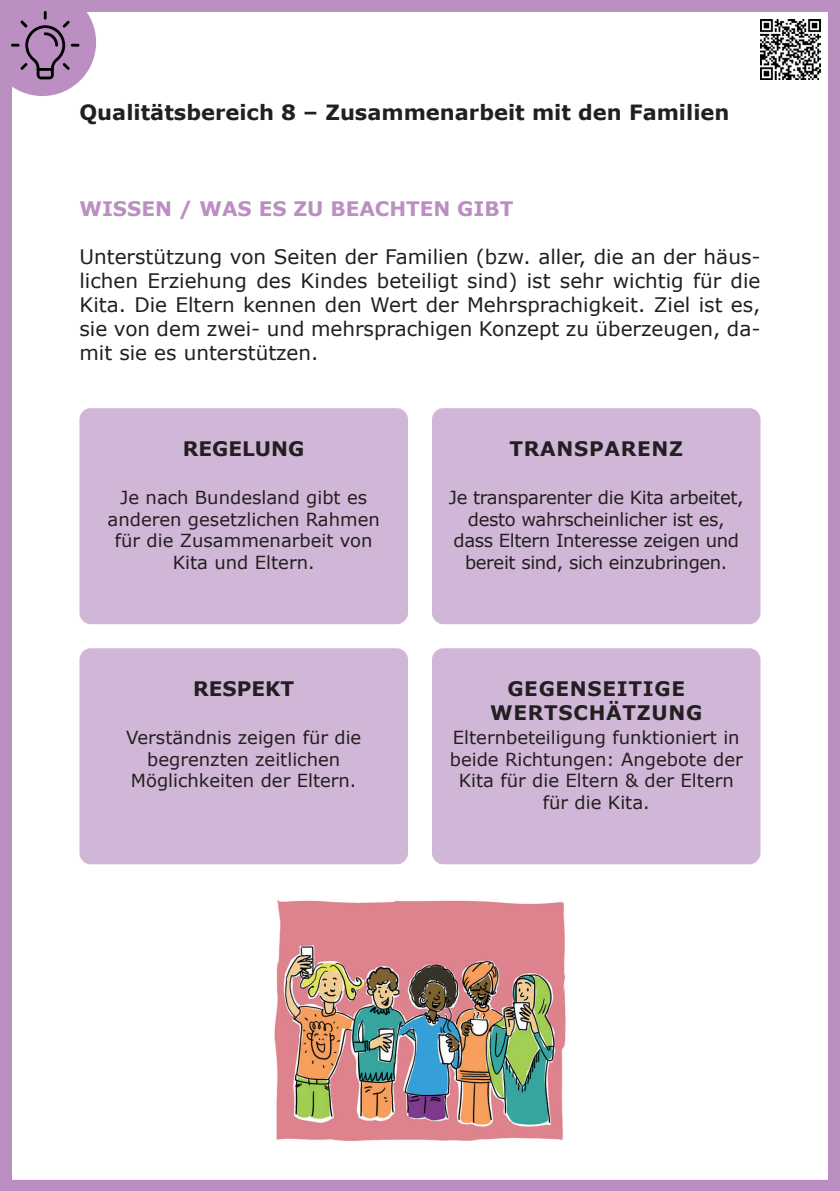
<style>
.page{position:relative;width:840px;height:1191px;background:#fff}
.page>*{position:absolute;margin:0;border:0;box-sizing:border-box;transform-origin:0 0}
.t1{font:700 21px "Verdana";color:#231f20}
.t2{font:20px/24px "Verdana";color:#231f20;text-align:justify}
.t3{font:700 20px/24px "Verdana";letter-spacing:.035em;color:#231f20;text-align:center}
.t4{font:700 20px "Verdana";color:#bb8fc1}
.t5{font:700 20px "Verdana";color:#231f20}
.t6{font:18px/21.6px "Verdana";color:#231f20;text-align:center}
.t7{font:18px/21.6px "Verdana";letter-spacing:-.02em;color:#231f20;text-align:center}
</style>
<div class="page">
<div style="left:0;top:0;width:839px;height:1191px;border:12px solid #bb8fc1"></div>
<svg style="left:0;top:0;width:96px;height:96px;background:#b38eb8"></svg>
<div style="left:432px;top:408px;width:328px;height:216px;background:#d1b7d7;border-radius:11px"></div>
<div style="left:432px;top:648px;width:328px;height:216px;background:#d1b7d7;border-radius:11px"></div>
<div style="left:79px;top:408px;width:329px;height:216px;background:#d1b7d7;border-radius:11px"></div>
<div style="left:79px;top:648px;width:329px;height:216px;background:#d1b7d7;border-radius:11px"></div>
<img style="left:760px;top:19px;width:60px;height:60px">
<img style="left:274px;top:900px;width:292px;height:241px">
<p class="t1" style="left:79px;top:97px;width:651px">Qualitätsbereich 8 – Zusammenarbeit mit den Familien</p>
<p class="t4" style="left:79px;top:195px;width:435px">WISSEN / WAS ES ZU BEACHTEN GIBT</p>
<p class="t2" style="left:79px;top:245px;width:682px">Unterstützung von Seiten der Familien (bzw. aller, die an der häus&shy;lichen Erziehung des Kindes beteiligt sind) ist sehr wichtig für die Kita. Die Eltern kennen den Wert der Mehrsprachigkeit. Ziel ist es, sie von dem zwei- und mehrsprachigen Konzept zu überzeugen, da&shy;mit sie es unterstützen.</p>
<p class="t5" style="left:183px;top:435px;width:123px">REGELUNG</p>
<p class="t6" style="left:107px;top:486px;width:273px">Je nach Bundesland gibt es anderen gesetzlichen Rahmen für die Zusammenarbeit von<br>Kita und Eltern.</p>
<p class="t5" style="left:193px;top:675px;width:102px">RESPEKT</p>
<p class="t6" style="left:126px;top:726px;width:237px">Verständnis zeigen für die begrenzten zeitlichen<br>Möglichkeiten der Eltern.</p>
<p class="t3" style="left:509px;top:436px;width:175px">TRANSPARENZ</p>
<p class="t7" style="left:448px;top:486px;width:296px">Je transparenter die Kita arbeitet, desto wahrscheinlicher ist es, dass Eltern Interesse zeigen und bereit sind, sich einzubringen.</p>
<p class="t3" style="left:490px;top:676px;width:213px">GEGENSEITIGE<br>WERTSCHÄTZUNG</p>
<p class="t6" style="left:449px;top:726px;width:294px">Elternbeteiligung funktioniert in beide Richtungen: Angebote der<br>Kita für die Eltern &amp; der Eltern für die Kita.</p>
</div>
